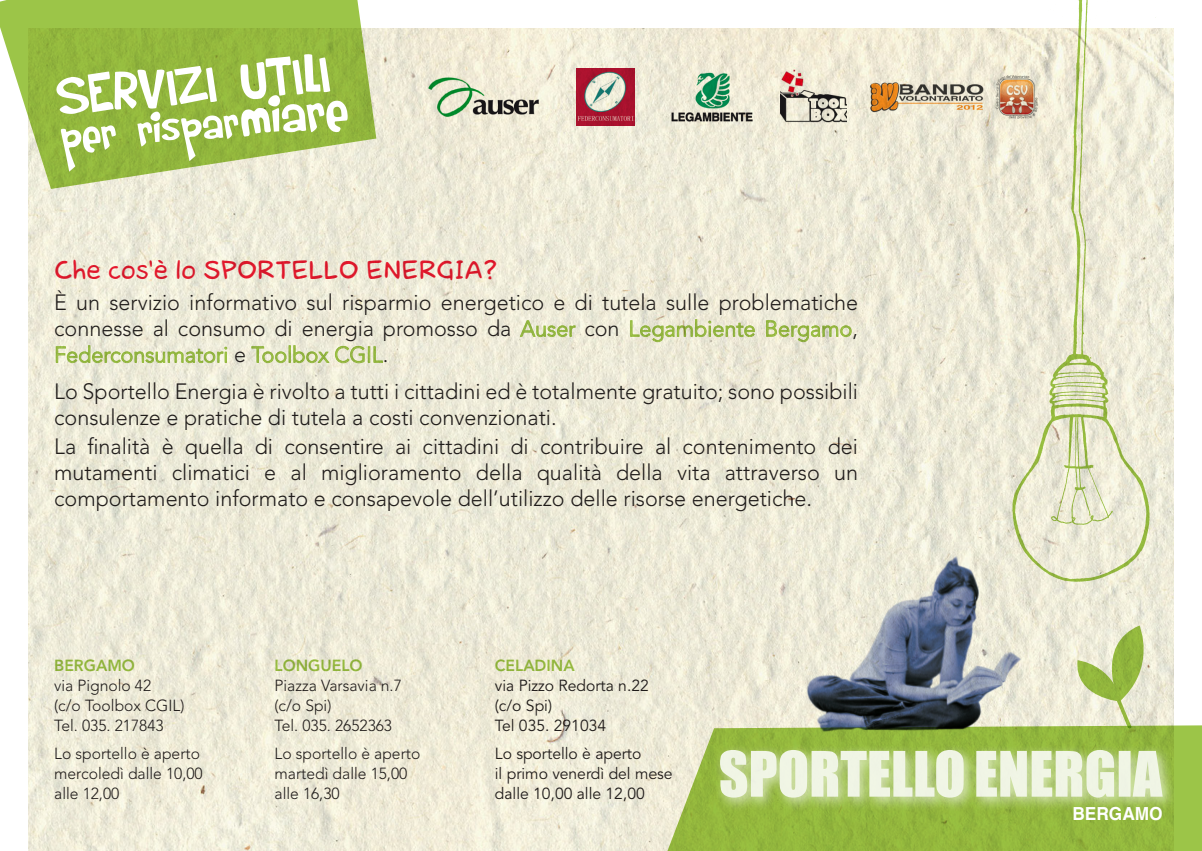
<style>
.page{position:relative;width:1202px;height:851px;background:#fff}
.page>*{position:absolute;margin:0;border:0;box-sizing:border-box;transform-origin:0 0}
.t1{font:60px "Rumpelstiltskin";color:#fff}
.t2{font:50px "Rumpelstiltskin";color:#fff}
.t3{font:26px "Cartone";color:#ed1a33}
.t4{font:300 22px/26px "Avenir";color:#231f20;text-align:justify}
.t5{font:700 18px "Helvetica";color:#fff;scale:.96 1}
.t6{font:300 16px/20px "Avenir";color:#231f20}
.t7{font:16px/20px "Avenir";color:#231f20}
.t8{font:800 16px "Avenir";color:#9cc548}
.s1{font-size:60px}
.s2{color:#9cc548}
.s3{font-weight:800;color:#9cc548}
</style>
<div class="page">
<img style="left:28px;top:28px;width:1146px;height:822px">
<img style="left:427px;top:76px;width:114px;height:42px">
<img style="left:670px;top:71px;width:83px;height:52px">
<img style="left:781px;top:64px;width:65px;height:66px">
<img style="left:577px;top:68px;width:57px;height:58px">
<img style="left:870px;top:76px;width:167px;height:42px">
<svg style="left:0;top:0;width:376px;height:189px;background:#a6c35e"></svg>
<svg style="left:654px;top:721px;width:548px;height:129px;background:#a0bc58"></svg>
<div style="left:969px;top:743px;width:208px;height:69px;background:#fff;opacity:.7"></div>
<svg style="left:979px;top:749px;width:184px;height:48px;background:#dee8c4"></svg>
<div style="left:714px;top:743px;width:265px;height:69px;background:#fff;opacity:.7"></div>
<svg style="left:720px;top:749px;width:244px;height:48px;background:#dae6bd"></svg>
<p class="t1" style="left:53px;top:58px;width:277px;rotate:-5deg">SERVIZI UTILI</p>
<p class="t2" style="left:57px;top:104px;width:291px;rotate:-5deg">per rispar<span class="s1">miare</span></p>
<p class="t3" style="left:54px;top:258px;width:445px">Che cos'è lo SPORTELLO ENERGIA?</p>
<p class="t4" style="left:54px;top:290px;width:805px">È un servizio informativo sul risparmio energetico e di tutela sulle problematiche connesse al consumo di energia promosso da <span class="s2">Auser</span> con <span class="s2">Legambiente Bergamo</span>, <span class="s2">Federconsumatori</span> e <span class="s2">Toolbox CGIL</span>.</p>
<p class="t4" style="left:54px;top:378px;width:805px">Lo Sportello Energia è rivolto a tutti i cittadini ed è totalmente gratuito; sono possibili consulenze e pratiche di tutela a costi convenzionati.</p>
<p class="t4" style="left:54px;top:433px;width:805px">La finalità è quella di consentire ai cittadini di contribuire al contenimento dei mutamenti climatici e al miglioramento della qualità della vita attraverso un comportamento informato e consapevole dell’utilizzo delle risorse energetiche.</p>
<p class="t6" style="left:54px;top:655px;width:132px"><span class="s3">BERGAMO<br></span>via Pignolo 42<br>(c/o Toolbox CGIL)</p>
<p class="t6" style="left:54px;top:715px;width:111px">Tel. 035. 217843</p>
<p class="t6" style="left:54px;top:743px;width:147px">Lo sportello è aperto</p>
<p class="t6" style="left:54px;top:763px;width:150px">mercoledì dalle 10,00 alle 12,00</p>
<p class="t8" style="left:275px;top:655px;width:89px">LONGUELO</p>
<p class="t6" style="left:275px;top:675px;width:129px">Piazza Varsavia n.7 (c/o Spi)</p>
<p class="t6" style="left:275px;top:715px;width:119px">Tel. 035. 2652363</p>
<p class="t6" style="left:275px;top:743px;width:147px">Lo sportello è aperto</p>
<p class="t6" style="left:275px;top:763px;width:134px">martedì dalle 15,00 alle 16,30</p>
<p class="t8" style="left:495px;top:655px;width:81px">CELADINA</p>
<p class="t7" style="left:495px;top:675px;width:155px">via Pizzo Redorta n.22 (c/o Spi)<br>Tel 035. 291034</p>
<p class="t7" style="left:495px;top:744px;width:179px">Lo sportello è aperto<br>il primo venerdì del mese dalle 10,00 alle 12,00</p>
<p class="t5" style="left:1072px;top:798px;width:95px">BERGAMO</p>
</div>
